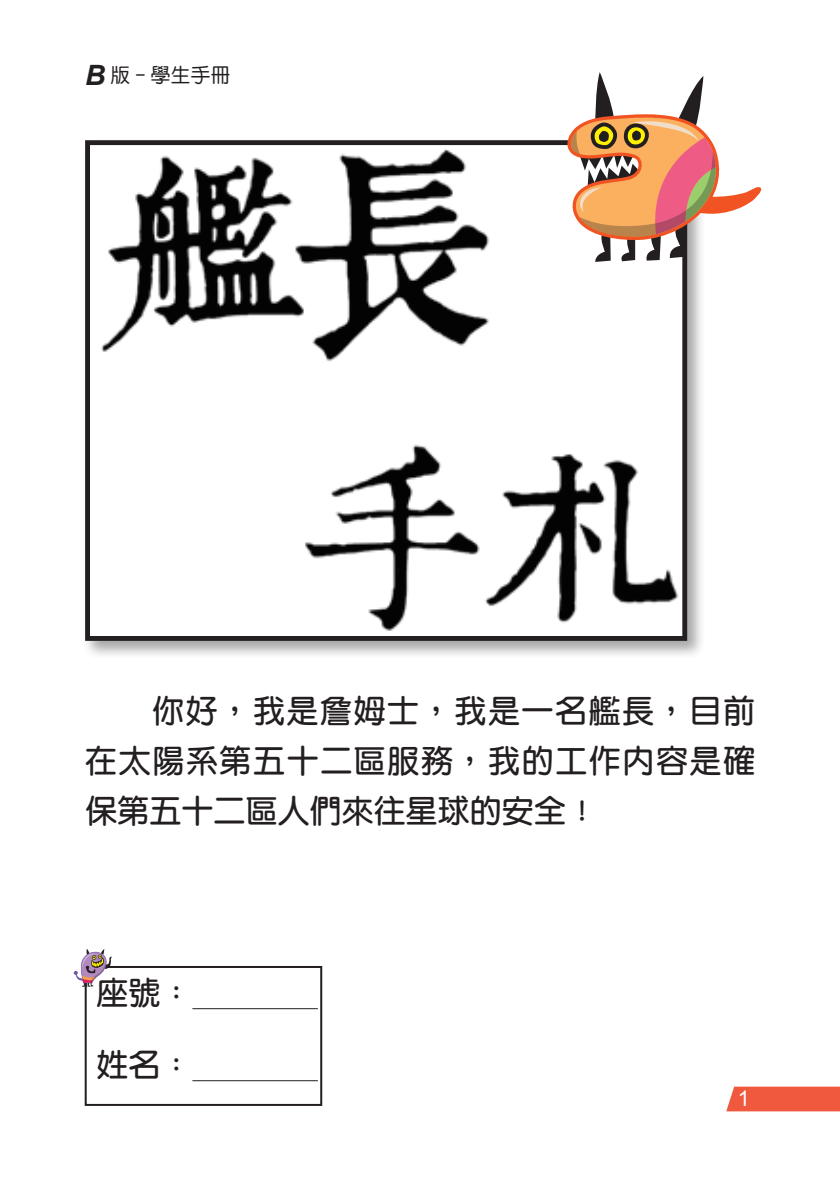
<style>
.page{position:relative;width:840px;height:1191px;background:#fff}
.page>*{position:absolute;margin:0;border:0;box-sizing:border-box;transform-origin:0 0}
.t1{font:700 32px/50px "AR Yuan B5";letter-spacing:.05em;color:#231f20;text-align:justify}
.t2{font:21.6px "Arial";color:#fff}
.t3{font:20px "DF Yuan Md HK BF";color:#231f20}
.s1{font-family:"Arial";font-weight:700;font-style:italic;font-size:28px}
</style>
<div class="page">
<div style="left:82px;top:137px;width:624px;height:522px;background:#231f20;opacity:.4"></div>
<img style="left:91px;top:146px;width:589px;height:489px">
<div style="left:85px;top:140px;width:601px;height:501px;border:5px solid #231f20"></div>
<svg style="left:566px;top:72px;width:196px;height:190px"></svg>
<div style="left:85px;top:966px;width:237px;height:140px;border:2px solid #231f20"></div>
<hr style="left:192px;top:1008px;width:125px;height:1px;background:#231f20">
<hr style="left:192px;top:1080px;width:125px;height:1px;background:#231f20">
<svg style="left:74px;top:948px;width:38px;height:39px"></svg>
<svg style="left:726px;top:1086px;width:113px;height:25px"></svg>
<p class="t3" style="left:85px;top:65px;width:147px"><span class="s1">B</span> 版 - 學生手冊</p>
<p class="t1" style="left:85px;top:686px;width:671px;text-indent:67px">你好，我是詹姆士，我是一名艦長，目前在太陽系第五十二區服務，我的工作內容是確保第五十二區人們來往星球的安全！</p>
<p class="t1" style="left:96px;top:968px;width:97px">座號：</p>
<p class="t1" style="left:96px;top:1040px;width:97px">姓名：</p>
<p class="t2" style="left:737px;top:1084px;width:14px">1</p>
</div>
